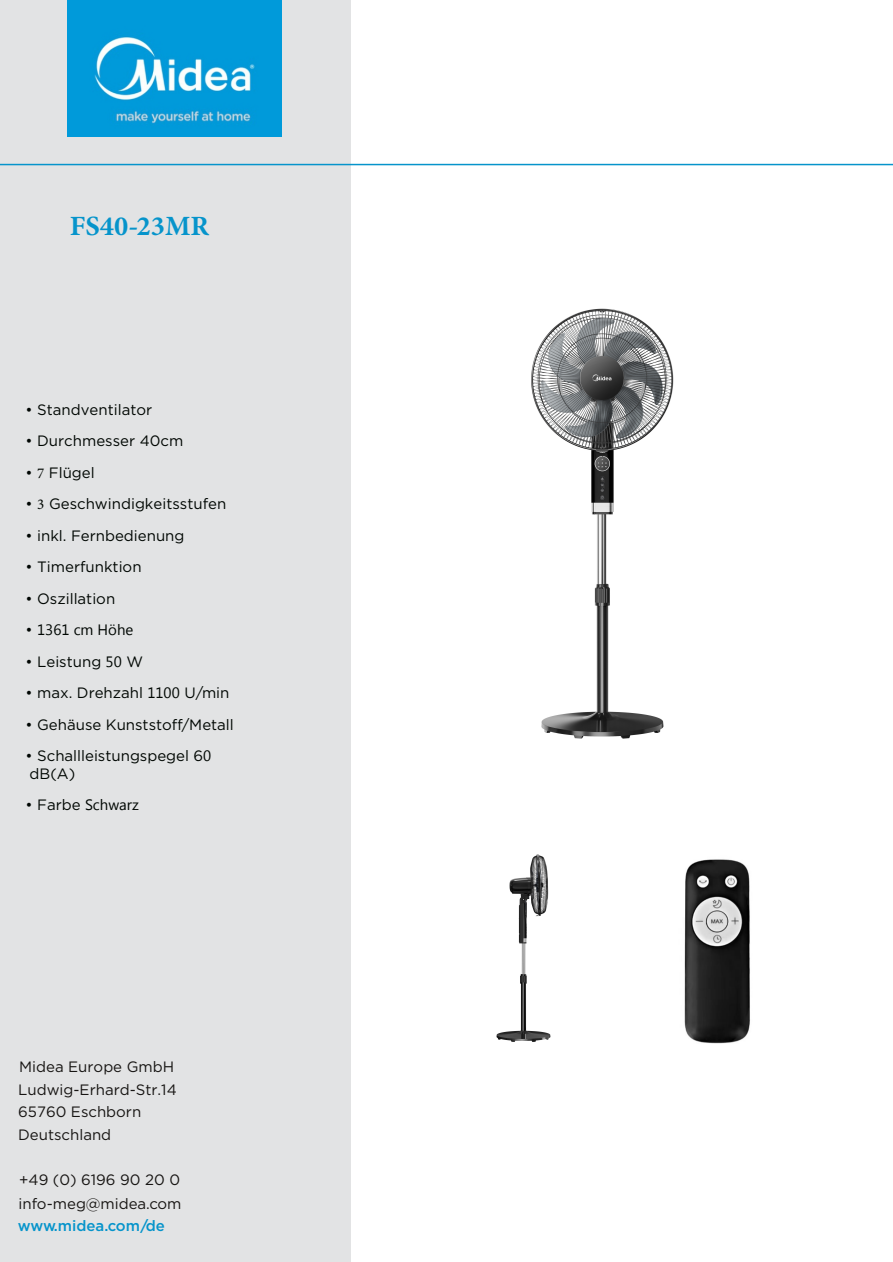
<style>
.page{position:relative;width:893px;height:1262px;background:#fff}
.page>*{position:absolute;margin:0;border:0;box-sizing:border-box;transform-origin:0 0}
.t1{font:700 39px "Adobe Arabic";color:#0694cb}
.t2{font:15px/17.4px "Gotham";color:#000602}
.t3{font:15px/22.5px "Gotham";color:#171513}
.t4{font:15px "Microsoft New Tai Lue";color:#000602}
.t5{font:500 15px "Gotham";color:#0694cb}
.s1{font-family:"Minion Pro"}
.s2{font-family:"Gotham"}
.s3{font-family:"Microsoft New Tai Lue"}
</style>
<div class="page">
<div style="left:0;top:0;width:351px;height:1261px;background:#e2e3e4"></div>
<img style="left:68px;top:0;width:214px;height:137px">
<hr style="left:0;top:164px;width:893px;height:1px;background:#0694cb">
<img style="left:531px;top:308px;width:143px;height:431px">
<img style="left:496px;top:854px;width:55px;height:188px">
<img style="left:684px;top:859px;width:66px;height:185px">
<h1 class="t1" style="left:70px;top:199px;width:141px">FS40-23MR</h1>
<p class="t2" style="left:26px;top:401px;width:128px">• Standventilator</p>
<p class="t2" style="left:26px;top:433px;width:159px">• Durchmesser 40cm</p>
<p class="t2" style="left:26px;top:464px;width:71px">• <span class="s1">7</span> Flügel</p>
<p class="t2" style="left:26px;top:496px;width:202px">• <span class="s1">3</span> Geschwindigkeitsstufen</p>
<p class="t2" style="left:26px;top:527px;width:160px">• inkl. Fernbedienung</p>
<p class="t2" style="left:26px;top:559px;width:118px">• Timerfunktion</p>
<p class="t2" style="left:26px;top:590px;width:91px">• Oszillation</p>
<p class="t4" style="left:26px;top:621px;width:109px"><span class="s2">•</span> 1361 cm Höhe</p>
<p class="t2" style="left:26px;top:653px;width:119px">• Leistung <span class="s3">50</span> W</p>
<p class="t2" style="left:26px;top:685px;width:205px">• max. Drehzahl <span class="s3">1100</span> U/min</p>
<p class="t2" style="left:26px;top:716px;width:210px">• Gehäuse Kunststoff/Metall</p>
<p class="t2" style="left:26px;top:748px;width:187px">• Schallleistungspegel 6<span class="s3">0 </span>dB(A)</p>
<p class="t4" style="left:26px;top:796px;width:115px"><span class="s2">• Farbe</span> Schwarz</p>
<p class="t3" style="left:18px;top:1055px;width:160px">Midea Europe GmbH<br>Ludwig-Erhard-Str.14<br>65760 Eschborn<br>Deutschland</p>
<p class="t3" style="left:19px;top:1167px;width:164px;line-height:23.9px">+49 (0) 6196 90 20 0 info-meg@midea.com</p>
<p class="t5" style="left:18px;top:1219px;width:149px">www.midea.com/de</p>
</div>
